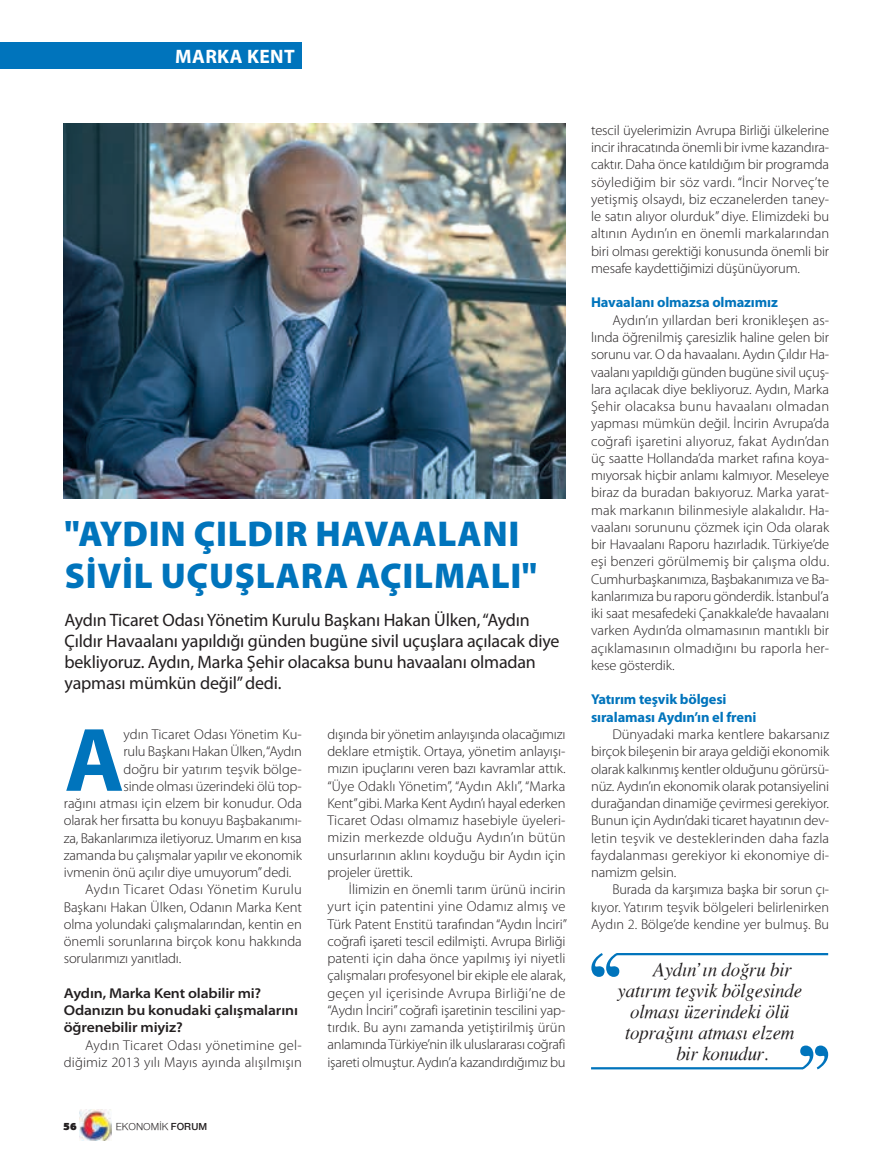
<style>
.page{position:relative;width:893px;height:1170px;background:#fff}
.page>*{position:absolute;margin:0;border:0;box-sizing:border-box;transform-origin:0 0}
.t1{font:700 91.05px "Myriad Pro";color:#0074bc}
.t2{font:900 36px/42px "Myriad Pro";letter-spacing:.02em;color:#0074bc}
.t3{font:19.5px "Times G Italic";letter-spacing:-.01em;color:#231f20}
.t4{font:700 19.5px "Myriad Pro";letter-spacing:.02em;color:#fff}
.t5{font:18px/21px "Myriad Pro";letter-spacing:-.01em;color:#231f20}
.t6{font:300 14.25px/17.2px "Myriad Pro";color:#231f20;text-align:justify}
.t7{font:600 semi-expanded 14.25px/17.2px "Myriad Pro";letter-spacing:-.01em;color:#231f20}
.t8{font:700 14.25px/17.4px "Myriad Pro";letter-spacing:-.01em;color:#0074bc}
.t9{font:300 14.25px "Myriad Pro";letter-spacing:.025em;color:#231f20}
.t10{font:10.5px "Nimbus Sans Novus";color:#231f20}
.t11{font:900 10.5px "PF Agora Sans Pro";color:#231f20}
.s1{font-weight:600}
</style>
<div class="page">
<img style="left:80px;top:1109px;width:31px;height:31px">
<div style="left:0;top:43px;width:302px;height:26px;background:#0074bc"></div>
<img style="left:64px;top:123px;width:502px;height:376px">
<svg style="left:591px;top:953px;width:28px;height:23px"></svg>
<hr style="left:617px;top:952px;width:211px;height:3px;background:#0074bc">
<svg style="left:800px;top:1045px;width:28px;height:24px"></svg>
<hr style="left:591px;top:1067px;width:212px;height:2px;background:#0074bc">
<h3 class="t4" style="left:175px;top:49px;width:121px">MARKA KENT</h3>
<h2 class="t2" style="left:64px;top:516px;width:474px">"AYDIN ÇILDIR HAVAALANI<br>SİVİL UÇUŞLARA AÇILMALI"</h2>
<p class="t5" style="left:64px;top:611px;width:497px">Aydın Ticaret Odası Yönetim Kurulu Başkanı Hakan Ülken, “Aydın Çıldır Havaalanı yapıldığı günden bugüne sivil uçuşlara açılacak diye bekliyoruz. Aydın, Marka Şehir olacaksa bunu havaalanı olmadan yapması mümkün değil” dedi.</p>
<h1 class="t1" style="left:65px;top:725px;width:61px">A</h1>
<p class="t6" style="left:123px;top:726px;width:180px">ydın Ticaret Odası Yönetim Ku-</p>
<p class="t6" style="left:327px;top:726px;width:240px">dışında bir yönetim anlayışında olacağımızı deklare etmiştik. Ortaya, yönetim anlayışı&shy;mızın ipuçlarını veren bazı kavramlar attık. “Üye Odaklı Yönetim”, “Aydın Aklı”, “Marka Kent”gibi. Marka Kent Aydın’ı hayal ederken Ticaret Odası olmamız hasebiyle üyeleri&shy;mizin merkezde olduğu Aydın’ın bütün unsurlarının aklını koyduğu bir Aydın için projeler ürettik.</p>
<p class="t6" style="left:327px;top:881px;width:241px;text-indent:21px">İlimizin en önemli tarım ürünü incirin yurt için patentini yine Odamız almış ve Türk Patent Enstitü tarafından “Aydın İnciri” coğrafi işareti tescil edilmişti. Avrupa Birliği patenti için daha önce yapılmış iyi niyetli çalışmaları profesyonel bir ekiple ele alarak, geçen yıl içerisinde Avrupa Birliği’ne de “Aydın İnciri” coğrafi işaretinin tescilini yap&shy;tırdık. Bu aynı zamanda yetiştirilmiş ürün anlamında Türkiye’nin ilk uluslararası coğrafi işareti olmuştur. Aydın’a kazandırdığımız bu</p>
<p class="t6" style="left:123px;top:744px;width:180px">rulu Başkanı Hakan Ülken, “Aydın</p>
<p class="t6" style="left:123px;top:761px;width:180px">doğru bir yatırım teşvik bölge-</p>
<p class="t6" style="left:123px;top:778px;width:180px">sinde olması üzerindeki ölü top-</p>
<p class="t6" style="left:64px;top:795px;width:240px">rağını atması için elzem bir konudur. Oda</p>
<p class="t6" style="left:64px;top:812px;width:240px">olarak her fırsatta bu konuyu Başbakanımı-</p>
<p class="t6" style="left:64px;top:830px;width:240px">za, Bakanlarımıza iletiyoruz. Umarım en kısa</p>
<p class="t6" style="left:64px;top:847px;width:240px">zamanda bu çalışmalar yapılır ve ekonomik</p>
<p class="t6" style="left:64px;top:864px;width:229px">ivmenin önü açılır diye umuyorum” dedi.</p>
<p class="t9" style="left:85px;top:884px;width:218px">Aydın Ticaret Odası Yönetim Kurulu</p>
<p class="t6" style="left:64px;top:899px;width:240px">Başkanı Hakan Ülken, Odanın Marka Kent</p>
<p class="t6" style="left:64px;top:916px;width:240px">olma yolundaki çalışmalarından, kentin en</p>
<p class="t6" style="left:64px;top:933px;width:240px">önemli sorunlarına birçok konu hakkında</p>
<p class="t6" style="left:64px;top:950px;width:119px">sorularımızı yanıtladı.</p>
<p class="t7" style="left:64px;top:985px;width:236px">Aydın, Marka Kent olabilir mi?<br>Odanızın bu konudaki çalışmalarını öğrenebilir miyiz?</p>
<p class="t6" style="left:64px;top:1037px;width:240px;text-align:right">Aydın Ticaret Odası yönetimine gel&shy;diğimiz 2013 yılı Mayıs ayında alışılmışın</p>
<p class="t11" style="left:63px;top:1122px;width:15px">56</p>
<p class="t10" style="left:116px;top:1120px;width:93px">EKONOMİK <span class="s1">FORUM</span></p>
<p class="t6" style="left:591px;top:123px;width:240px">tescil üyelerimizin Avrupa Birliği ülkelerine incir ihracatında önemli bir ivme kazandıra&shy;caktır. Daha önce katıldığım bir programda söylediğim bir söz vardı. “İncir Norveç’te yetişmiş olsaydı, biz eczanelerden taney&shy;le satın alıyor olurduk” diye. Elimizdeki bu altının Aydın’ın en önemli markalarından biri olması gerektiği konusunda önemli bir mesafe kaydettiğimizi düşünüyorum.</p>
<p class="t8" style="left:591px;top:295px;width:188px">Havaalanı olmazsa olmazımız</p>
<p class="t6" style="left:591px;top:312px;width:240px;text-indent:21px">Aydın’ın yıllardan beri kronikleşen as&shy;lında öğrenilmiş çaresizlik haline gelen bir sorunu var. O da havaalanı. Aydın Çıldır Ha&shy;vaalanı yapıldığı günden bugüne sivil uçuş&shy;lara açılacak diye bekliyoruz. Aydın, Marka Şehir olacaksa bunu havaalanı olmadan yapması mümkün değil. İncirin Avrupa’da coğrafi işaretini alıyoruz, fakat Aydın’dan üç saatte Hollanda’da market rafına koya&shy;mıyorsak hiçbir anlamı kalmıyor. Meseleye biraz da buradan bakıyoruz. Marka yarat&shy;mak markanın bilinmesiyle alakalıdır. Ha&shy;vaalanı sorununu çözmek için Oda olarak bir Havaalanı Raporu hazırladık. Türkiye’de eşi benzeri görülmemiş bir çalışma oldu.<br>Cumhurbaşkanımıza, Başbakanımıza ve Ba&shy;kanlarımıza bu raporu gönderdik. İstanbul’a iki saat mesafedeki Çanakkale’de havaalanı varken Aydın’da olmamasının mantıklı bir açıklamasının olmadığını bu raporla her&shy;kese gösterdik.</p>
<p class="t8" style="left:591px;top:692px;width:167px">Yatırım teşvik bölgesi sıralaması Aydın’ın el freni</p>
<p class="t6" style="left:591px;top:726px;width:240px;text-indent:21px">Dünyadaki marka kentlere bakarsanız birçok bileşenin bir araya geldiği ekonomik olarak kalkınmış kentler olduğunu görürsü&shy;nüz. Aydın’ın ekonomik olarak potansiyelini durağandan dinamiğe çevirmesi gerekiyor.<br>Bunun için Aydın’daki ticaret hayatının dev&shy;letin teşvik ve desteklerinden daha fazla faydalanması gerekiyor ki ekonomiye di&shy;namizm gelsin.</p>
<p class="t6" style="left:591px;top:882px;width:240px;text-indent:21px">Burada da karşımıza başka bir sorun çı&shy;kıyor. Yatırım teşvik bölgeleri belirlenirken Aydın 2. Bölge’de kendine yer bulmuş. Bu</p>
<h3 class="t3" style="left:653px;top:958px;width:140px">Aydın’ın doğru bir</h3>
<h3 class="t3" style="left:618px;top:979px;width:186px">yatırım teşvik bölgesinde</h3>
<h3 class="t3" style="left:630px;top:1000px;width:161px">olması üzerindeki ölü</h3>
<h3 class="t3" style="left:625px;top:1021px;width:171px">toprağını atması elzem</h3>
<h3 class="t3" style="left:676px;top:1042px;width:94px">bir konudur.</h3>
</div>
